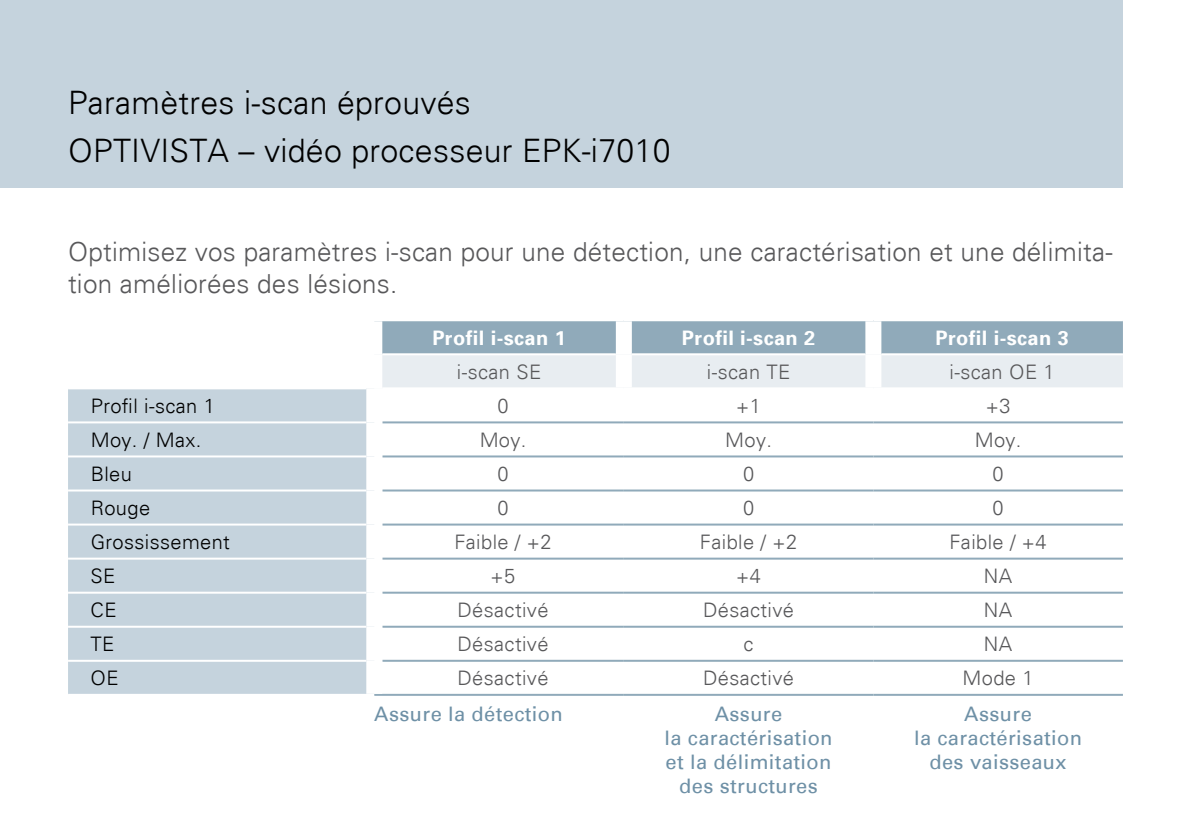
<style>
.page{position:relative;width:1191px;height:840px;background:#fff}
.page>*{position:absolute;margin:0;border:0;box-sizing:border-box;transform-origin:0 0}
.t1{font:300 32.4px/48px "Univers";letter-spacing:.01em;color:#000}
.t2{font:300 26.4px/32px "Univers";letter-spacing:.01em;color:#58585a}
.t3{font:300 20px "Univers";letter-spacing:.02em;color:#58585a}
.t4{font:20px/24px "Univers";letter-spacing:.02em;color:#6e90a6;text-align:center}
.t5{font:300 20px "Univers";letter-spacing:.02em;color:#000}
.t6{font:700 20px "Univers 65";letter-spacing:.02em;color:#fff}
</style>
<div class="page">
<svg style="left:374px;top:423px;width:749px;height:273px"></svg>
<svg style="left:382px;top:321px;width:741px;height:66px;background:#bccbd5"></svg>
<div style="left:68px;top:389px;width:298px;height:304px;background:#c5d3dd"></div>
<hr style="left:382px;top:353px;width:234px;height:2px;background:#fff">
<hr style="left:632px;top:353px;width:233px;height:2px;background:#fff">
<hr style="left:881px;top:353px;width:242px;height:2px;background:#fff">
<hr style="left:68px;top:421px;width:298px;height:2px;background:#fff">
<hr style="left:68px;top:455px;width:298px;height:2px;background:#fff">
<hr style="left:68px;top:489px;width:298px;height:2px;background:#fff">
<hr style="left:68px;top:523px;width:298px;height:2px;background:#fff">
<hr style="left:68px;top:557px;width:298px;height:2px;background:#fff">
<hr style="left:68px;top:591px;width:298px;height:2px;background:#fff">
<hr style="left:68px;top:625px;width:298px;height:2px;background:#fff">
<hr style="left:68px;top:659px;width:298px;height:2px;background:#fff">
<hr style="left:382px;top:489px;width:242px;height:2px;background:#90aaba">
<hr style="left:624px;top:489px;width:249px;height:2px;background:#90aaba">
<hr style="left:873px;top:489px;width:250px;height:2px;background:#90aaba">
<hr style="left:382px;top:523px;width:242px;height:2px;background:#90aaba">
<hr style="left:624px;top:523px;width:249px;height:2px;background:#90aaba">
<hr style="left:873px;top:523px;width:250px;height:2px;background:#90aaba">
<hr style="left:382px;top:557px;width:242px;height:2px;background:#90aaba">
<hr style="left:624px;top:557px;width:249px;height:2px;background:#90aaba">
<hr style="left:873px;top:557px;width:250px;height:2px;background:#90aaba">
<hr style="left:382px;top:591px;width:242px;height:2px;background:#90aaba">
<hr style="left:624px;top:591px;width:249px;height:2px;background:#90aaba">
<hr style="left:873px;top:591px;width:250px;height:2px;background:#90aaba">
<hr style="left:382px;top:625px;width:242px;height:2px;background:#90aaba">
<hr style="left:624px;top:625px;width:249px;height:2px;background:#90aaba">
<hr style="left:873px;top:625px;width:250px;height:2px;background:#90aaba">
<hr style="left:382px;top:659px;width:242px;height:2px;background:#90aaba">
<hr style="left:624px;top:659px;width:249px;height:2px;background:#90aaba">
<hr style="left:873px;top:659px;width:250px;height:2px;background:#90aaba">
<hr style="left:382px;top:421px;width:242px;height:2px;background:#90aaba">
<hr style="left:624px;top:421px;width:249px;height:2px;background:#90aaba">
<hr style="left:873px;top:421px;width:250px;height:2px;background:#90aaba">
<hr style="left:382px;top:455px;width:242px;height:2px;background:#90aaba">
<hr style="left:624px;top:455px;width:249px;height:2px;background:#90aaba">
<hr style="left:873px;top:455px;width:250px;height:2px;background:#90aaba">
<div style="left:616px;top:321px;width:16px;height:33px;background:#fff"></div>
<div style="left:865px;top:321px;width:16px;height:33px;background:#fff"></div>
<div style="left:616px;top:354px;width:16px;height:33px;background:#fff"></div>
<div style="left:865px;top:354px;width:16px;height:33px;background:#fff"></div>
<hr style="left:374px;top:693px;width:250px;height:2px;background:#90aaba">
<hr style="left:624px;top:693px;width:249px;height:2px;background:#90aaba">
<hr style="left:873px;top:693px;width:250px;height:2px;background:#90aaba">
<div style="left:366px;top:422px;width:16px;height:34px;background:#fff"></div>
<div style="left:366px;top:456px;width:16px;height:34px;background:#fff"></div>
<div style="left:366px;top:490px;width:16px;height:34px;background:#fff"></div>
<div style="left:366px;top:524px;width:16px;height:34px;background:#fff"></div>
<div style="left:366px;top:558px;width:16px;height:34px;background:#fff"></div>
<div style="left:366px;top:592px;width:16px;height:34px;background:#fff"></div>
<div style="left:366px;top:626px;width:16px;height:34px;background:#fff"></div>
<div style="left:366px;top:660px;width:16px;height:33px;background:#fff"></div>
<div style="left:0;top:0;width:1123px;height:187px;background:#c5d3dd"></div>
<h1 class="t1" style="left:68px;top:78px;width:604px">Paramètres i-scan éprouvés<br>OPTIVISTA – vidéo processeur EPK-i7010</h1>
<h2 class="t2" style="left:68px;top:236px;width:1046px">Optimisez vos paramètres i-scan pour une détection, une caractérisation et une délimita&shy;tion améliorées des lésions.</h2>
<p class="t6" style="left:432px;top:324px;width:135px">Profil i-scan 1</p>
<p class="t6" style="left:682px;top:324px;width:135px">Profil i-scan 2</p>
<p class="t6" style="left:935px;top:324px;width:135px">Profil i-scan 3</p>
<p class="t3" style="left:457px;top:359px;width:86px">i-scan SE</p>
<p class="t3" style="left:707px;top:359px;width:85px">i-scan TE</p>
<p class="t3" style="left:949px;top:359px;width:107px">i-scan OE 1</p>
<p class="t5" style="left:91px;top:393px;width:126px">Profil i-scan 1</p>
<p class="t3" style="left:497px;top:393px;width:13px">0</p>
<p class="t3" style="left:736px;top:393px;width:26px">+1</p>
<p class="t3" style="left:985px;top:393px;width:26px">+3</p>
<p class="t5" style="left:91px;top:427px;width:112px">Moy. / Max.</p>
<p class="t3" style="left:480px;top:427px;width:48px">Moy.</p>
<p class="t3" style="left:725px;top:427px;width:48px">Moy.</p>
<p class="t3" style="left:974px;top:427px;width:48px">Moy.</p>
<p class="t5" style="left:91px;top:461px;width:43px">Bleu</p>
<p class="t3" style="left:497px;top:461px;width:13px">0</p>
<p class="t3" style="left:743px;top:461px;width:13px">0</p>
<p class="t3" style="left:992px;top:461px;width:13px">0</p>
<p class="t5" style="left:91px;top:495px;width:61px">Rouge</p>
<p class="t3" style="left:497px;top:495px;width:13px">0</p>
<p class="t3" style="left:743px;top:495px;width:13px">0</p>
<p class="t3" style="left:992px;top:495px;width:13px">0</p>
<p class="t5" style="left:91px;top:529px;width:141px">Grossissement</p>
<p class="t3" style="left:454px;top:529px;width:99px">Faible / +2</p>
<p class="t3" style="left:700px;top:529px;width:99px">Faible / +2</p>
<p class="t3" style="left:949px;top:529px;width:99px">Faible / +4</p>
<p class="t5" style="left:91px;top:563px;width:26px">SE</p>
<p class="t3" style="left:490px;top:563px;width:26px">+5</p>
<p class="t3" style="left:736px;top:563px;width:26px">+4</p>
<p class="t3" style="left:984px;top:563px;width:30px">NA</p>
<p class="t5" style="left:91px;top:597px;width:27px">CE</p>
<p class="t3" style="left:457px;top:597px;width:92px">Désactivé</p>
<p class="t3" style="left:703px;top:597px;width:92px">Désactivé</p>
<p class="t3" style="left:984px;top:597px;width:30px">NA</p>
<p class="t5" style="left:91px;top:631px;width:25px">TE</p>
<p class="t3" style="left:457px;top:631px;width:92px">Désactivé</p>
<p class="t3" style="left:743px;top:631px;width:11px">c</p>
<p class="t3" style="left:984px;top:631px;width:30px">NA</p>
<p class="t5" style="left:91px;top:665px;width:30px">OE</p>
<p class="t3" style="left:457px;top:665px;width:92px">Désactivé</p>
<p class="t3" style="left:703px;top:665px;width:92px">Désactivé</p>
<p class="t3" style="left:962px;top:665px;width:72px">Mode 1</p>
<p class="t4" style="left:374px;top:701px;width:190px">Assure la détection</p>
<p class="t4" style="left:664px;top:701px;width:169px">Assure<br>la caractérisation et la délimitation des structures</p>
<p class="t4" style="left:914px;top:701px;width:169px">Assure<br>la caractérisation des vaisseaux</p>
</div>
